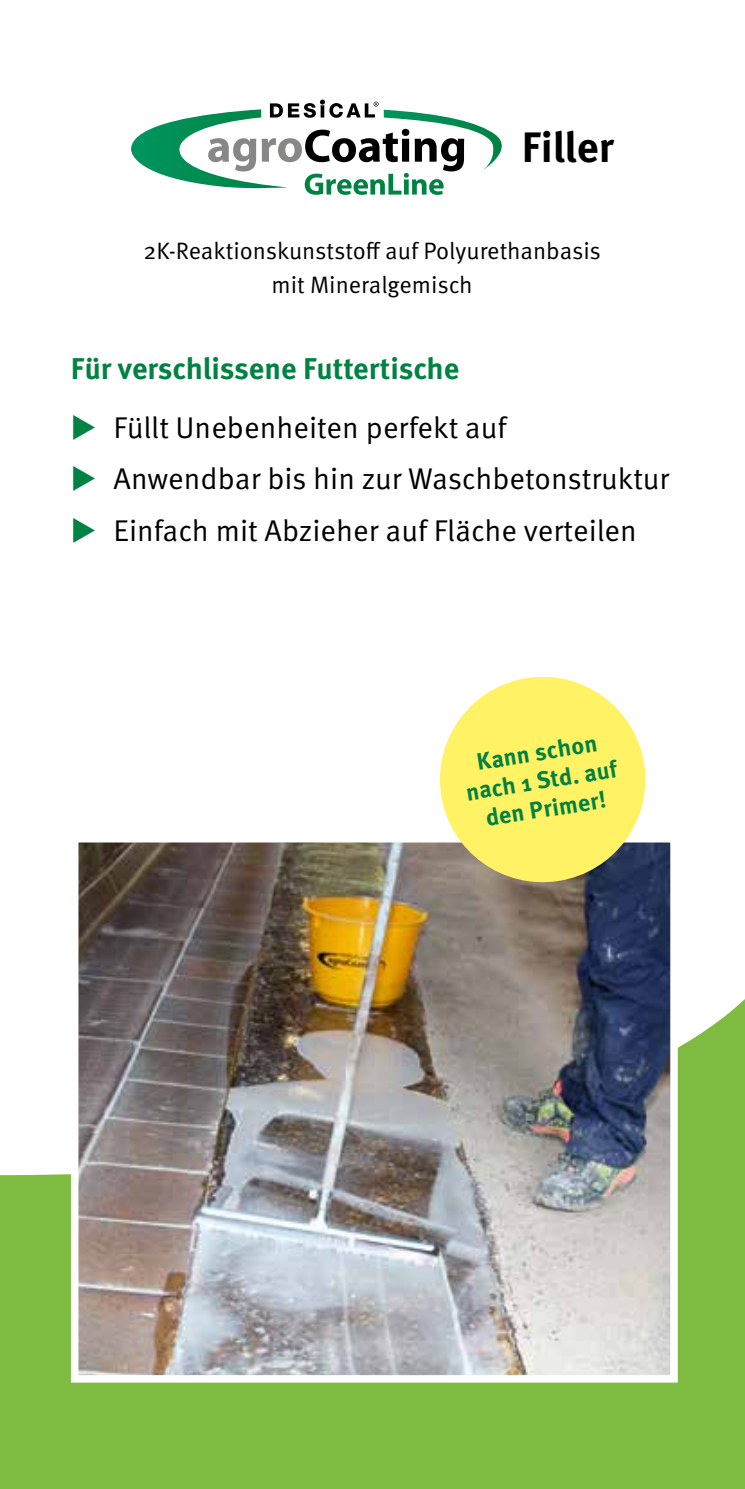
<style>
.page{position:relative;width:745px;height:1489px;background:#fff}
.page>*{position:absolute;margin:0;border:0;box-sizing:border-box;transform-origin:0 0}
.t1{font:700 42.5px "Meta Pro";letter-spacing:-.005em;color:#000}
.t2{font:30px "Meta Pro";color:#000}
.t3{font:700 30px "Meta Pro";color:#008243}
.t4{font:23.75px/33.8px "Meta Pro";color:#000;text-align:center}
.t5{font:700 23.75px/28.5px "Meta Pro";color:#008243;text-align:center}
.s1{color:#008243}
</style>
<div class="page">
<svg style="left:0;top:1000px;width:744px;height:488px;background:#8cc255"></svg>
<img style="left:80px;top:844px;width:588px;height:529px">
<div style="left:71px;top:835px;width:606px;height:547px;border:8px solid #fff"></div>
<svg style="left:432px;top:676px;width:220px;height:213px;fill:#fff264"></svg>
<svg style="left:131px;top:100px;width:371px;height:95px"></svg>
<h1 class="t1" style="left:521px;top:121px;width:94px">Filler</h1>
<p class="t4" style="left:143px;top:234px;width:458px">2K-Reaktionskunststoff auf Polyurethanbasis mit Mineralgemisch</p>
<p class="t3" style="left:71px;top:349px;width:389px">Für verschlissene Futtertische</p>
<p class="t2" style="left:71px;top:408px;width:437px"><span class="s1">◆</span> Füllt Unebenheiten perfekt auf</p>
<p class="t2" style="left:71px;top:460px;width:599px"><span class="s1">◆</span> Anwendbar bis hin zur Waschbetonstruktur</p>
<p class="t2" style="left:71px;top:511px;width:567px"><span class="s1">◆</span> Einfach mit Abzieher auf Fläche verteilen</p>
<p class="t5" style="left:459px;top:750px;width:154px;rotate:-9deg">Kann schon nach 1 Std. auf den Primer!</p>
</div>
